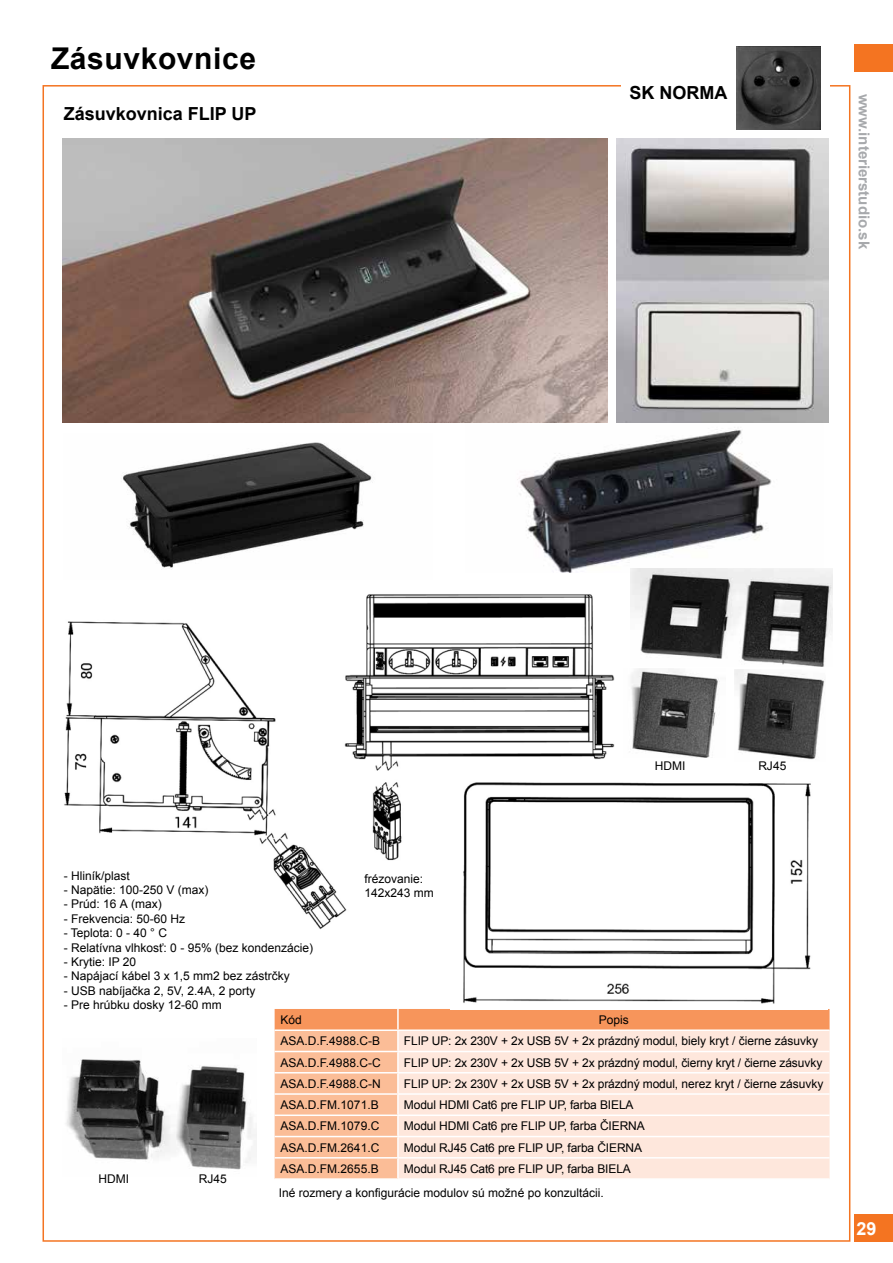
<style>
.page{position:relative;width:893px;height:1263px;background:#fff}
.page>*{position:absolute;margin:0;border:0;box-sizing:border-box;transform-origin:0 0}
.t1{font:700 30px "Arial";letter-spacing:.02em;color:#000}
.t2{font:700 18px "Arial";color:#000}
.t3{font:700 18px "Arial";color:#fff}
.t4{font:700 15px "Arial";color:#a7a9ac}
.t5{font:12px/14.4px "Arial";color:#000}
</style>
<div class="page">
<div style="left:855px;top:1214px;width:38px;height:28px;background:#f47421"></div>
<div style="left:855px;top:45px;width:38px;height:27px;background:#f47421"></div>
<svg style="left:275px;top:1009px;width:554px;height:169px"></svg>
<hr style="left:275px;top:1114px;width:123px;height:2px;background:#fff">
<hr style="left:398px;top:1114px;width:431px;height:2px;background:#fff">
<hr style="left:397px;top:1116px;width:2px;height:20px;background:#fff">
<hr style="left:275px;top:1136px;width:123px;height:1px;background:#fff">
<hr style="left:398px;top:1136px;width:431px;height:1px;background:#fff">
<hr style="left:397px;top:1137px;width:2px;height:20px;background:#fff">
<hr style="left:275px;top:1157px;width:123px;height:1px;background:#fff">
<hr style="left:398px;top:1157px;width:431px;height:1px;background:#fff">
<hr style="left:397px;top:1158px;width:2px;height:20px;background:#fff">
<img style="left:517px;top:420px;width:255px;height:152px">
<img style="left:123px;top:442px;width:250px;height:126px">
<img style="left:617px;top:138px;width:211px;height:285px">
<img style="left:63px;top:138px;width:544px;height:285px">
<img style="left:64px;top:594px;width:551px;height:335px">
<img style="left:451px;top:782px;width:360px;height:222px">
<img style="left:737px;top:47px;width:84px;height:83px">
<img style="left:631px;top:568px;width:202px;height:98px">
<img style="left:66px;top:1059px;width:191px;height:111px">
<img style="left:734px;top:669px;width:91px;height:91px">
<img style="left:631px;top:668px;width:89px;height:90px">
<h1 class="t1" style="left:51px;top:37px;width:207px">Zásuvkovnice</h1>
<h2 class="t2" style="left:64px;top:101px;width:194px">Zásuvkovnica FLIP UP</h2>
<h2 class="t2" style="left:629px;top:80px;width:99px">SK NORMA</h2>
<p class="t4" style="left:875px;top:94px;width:157px;rotate:90deg">www.interierstudio.sk</p>
<p class="t5" style="left:655px;top:758px;width:32px">HDMI</p>
<p class="t5" style="left:758px;top:758px;width:30px">RJ45</p>
<p class="t5" style="left:64px;top:868px;width:68px">- Hliník/plast</p>
<p class="t5" style="left:64px;top:882px;width:146px">- Napätie: 100-250 V (max)</p>
<p class="t5" style="left:64px;top:897px;width:100px">- Prúd: 16 А (max)</p>
<p class="t5" style="left:64px;top:911px;width:123px">- Frekvencia: 50-60 Hz</p>
<p class="t5" style="left:64px;top:926px;width:105px">- Teplota: 0 - 40 ° C</p>
<p class="t5" style="left:64px;top:940px;width:251px">- Relatívna vlhkosť: 0 - 95% (bez kondenzácie)</p>
<p class="t5" style="left:64px;top:954px;width:74px">- Krytie: IP 20</p>
<p class="t5" style="left:64px;top:969px;width:228px">- Napájací kábel 3 x 1,5 mm2 bez zástrčky</p>
<p class="t5" style="left:64px;top:983px;width:193px">- USB nabíjačka 2, 5V, 2.4A, 2 porty</p>
<p class="t5" style="left:64px;top:998px;width:160px">- Pre hrúbku dosky 12-60 mm</p>
<p class="t5" style="left:364px;top:871px;width:71px">frézovanie:<br>142x243 mm</p>
<p class="t5" style="left:99px;top:1171px;width:32px">HDMI</p>
<p class="t5" style="left:199px;top:1171px;width:30px">RJ45</p>
<p class="t5" style="left:281px;top:1012px;width:23px">Kód</p>
<p class="t5" style="left:599px;top:1012px;width:32px">Popis</p>
<p class="t5" style="left:281px;top:1034px;width:101px">ASA.D.F.4988.C-B</p>
<p class="t5" style="left:404px;top:1034px;width:416px">FLIP UP: 2x 230V + 2x USB 5V + 2x prázdný modul, biely kryt / čierne zásuvky</p>
<p class="t5" style="left:281px;top:1055px;width:102px">ASA.D.F.4988.C-C</p>
<p class="t5" style="left:404px;top:1055px;width:420px">FLIP UP: 2x 230V + 2x USB 5V + 2x prázdný modul, čierny kryt / čierne zásuvky</p>
<p class="t5" style="left:281px;top:1076px;width:102px">ASA.D.F.4988.C-N</p>
<p class="t5" style="left:404px;top:1076px;width:421px">FLIP UP: 2x 230V + 2x USB 5V + 2x prázdný modul, nerez kryt / čierne zásuvky</p>
<p class="t5" style="left:281px;top:1097px;width:100px">ASA.D.FM.1071.B</p>
<p class="t5" style="left:404px;top:1097px;width:231px">Modul HDMI Cat6 pre FLIP UP, farba BIELA</p>
<p class="t5" style="left:281px;top:1119px;width:100px">ASA.D.FM.1079.C</p>
<p class="t5" style="left:404px;top:1119px;width:242px">Modul HDMI Cat6 pre FLIP UP, farba ČIERNA</p>
<p class="t5" style="left:281px;top:1140px;width:100px">ASA.D.FM.2641.C</p>
<p class="t5" style="left:404px;top:1140px;width:240px">Modul RJ45 Cat6 pre FLIP UP, farba ČIERNA</p>
<p class="t5" style="left:281px;top:1161px;width:100px">ASA.D.FM.2655.B</p>
<p class="t5" style="left:404px;top:1161px;width:228px">Modul RJ45 Cat6 pre FLIP UP, farba BIELA</p>
<p class="t5" style="left:279px;top:1186px;width:326px">Iné rozmery a konfigurácie modulov sú možné po konzultácii.</p>
<h2 class="t3" style="left:856px;top:1216px;width:22px">29</h2>
</div>
